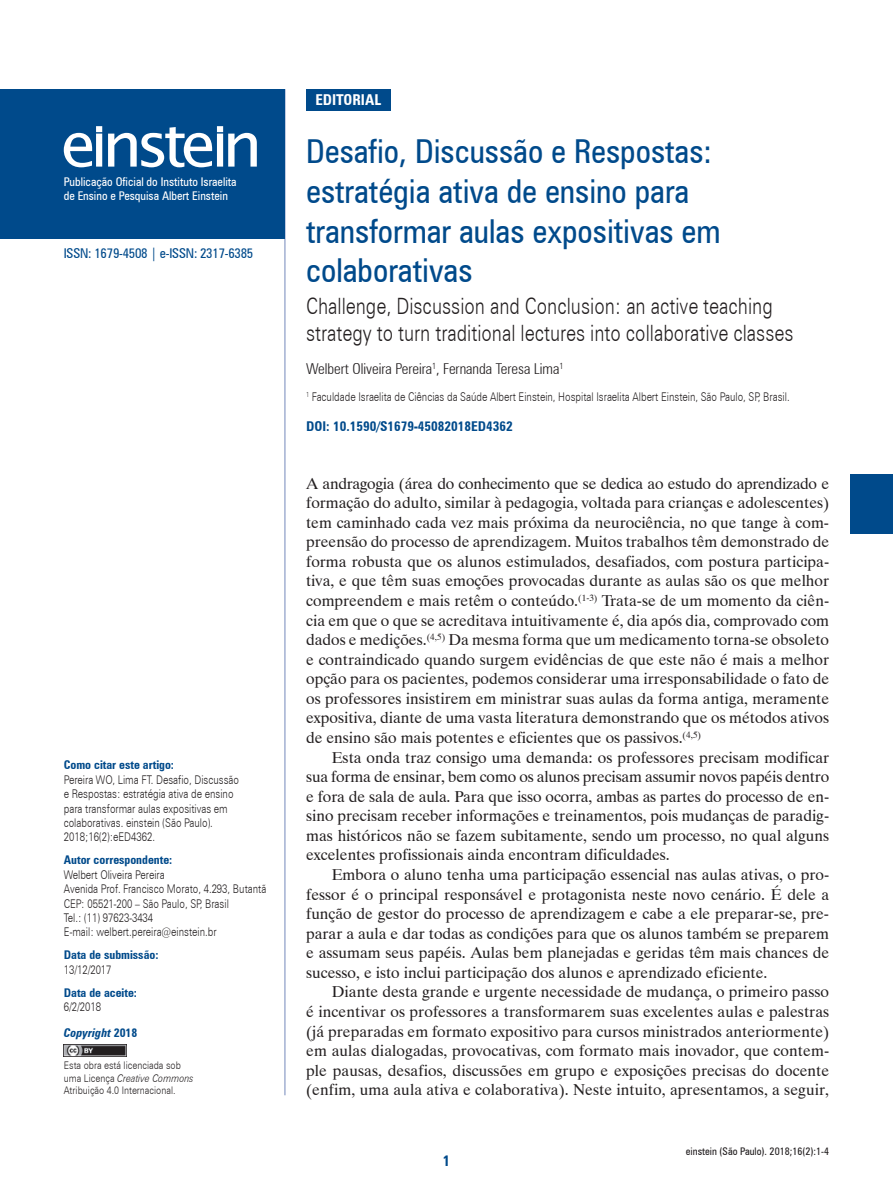
<style>
.page{position:relative;width:893px;height:1191px;background:#fff}
.page>*{position:absolute;margin:0;border:0;box-sizing:border-box;transform-origin:0 0}
.t1{font:condensed 33px/39.6px "Zurich BT";color:#004a8b}
.t2{font:300 22.5px/27px "Zurich BT";color:#231f20;scale:.8 1}
.t3{font:15.75px/19.5px "Dutch 801 BT";color:#231f20;text-align:justify}
.t4{font:300 condensed 15px "Zurich BT";color:#231f20}
.t5{font:700 condensed 15px "Zurich BT";color:#fff}
.t6{font:700 condensed 15px "Zurich BT";color:#004a8b}
.t7{font:700 condensed 13.5px "Zurich BT";color:#004a8b}
.t8{font:condensed 13.5px "Zurich BT";letter-spacing:-.02em;color:#004a8b}
.t9{font:300 12px/14.4px "Zurich BT";color:#231f20;scale:.8 1}
.t10{font:700 condensed 12px "Zurich BT";color:#004a8b}
.t11{font:condensed 12px/14.4px "Zurich BT";color:#fff}
.t12{font:italic 700 condensed 12px "Zurich BT";color:#004a8b}
.t13{font:300 10.5px/12.6px "Zurich BT";color:#231f20;scale:.85 1}
.t14{font:condensed 10.5px "Zurich BT";color:#231f20}
.s1{font-style:normal}
.s2{font-style:italic}
</style>
<div class="page">
<img style="left:64px;top:1044px;width:63px;height:12px">
<div style="left:306px;top:89px;width:84px;height:21px;background:#004a8b"></div>
<hr style="left:284px;top:89px;width:2px;height:1006px;background:#a2b0d2">
<div style="left:0;top:89px;width:284px;height:149px;background:#004a8b"></div>
<div style="left:850px;top:474px;width:43px;height:60px;background:#004a8b"></div>
<svg style="left:108px;top:126px;width:149px;height:41px"></svg>
<svg style="left:64px;top:126px;width:38px;height:41px"></svg>
<p class="t11" style="left:64px;top:174px;width:174px">Publicação Oficial do Instituto Israelita de Ensino e Pesquisa Albert Einstein</p>
<p class="t8" style="left:64px;top:245px;width:191px">ISSN: 1679-4508 | e-ISSN: 2317-6385</p>
<p class="t10" style="left:64px;top:758px;width:112px">Como citar este artigo:</p>
<p class="t9" style="left:64px;top:772px;width:221px">Pereira WO, Lima FT. Desafio, Discussão e Respostas: estratégia ativa de ensino para transformar aulas expositivas em colaborativas. einstein (São Paulo).<br>2018;16(2):eED4362.</p>
<p class="t10" style="left:64px;top:853px;width:110px">Autor correspondente:</p>
<p class="t9" style="left:64px;top:867px;width:255px">Welbert Oliveira Pereira<br>Avenida Prof. Francisco Morato, 4.293, Butantã CEP: 05521-200 – São Paulo, SP, Brasil<br>Tel.: (11) 97623-3434<br>E-mail: welbert.pereira@einstein.br</p>
<p class="t10" style="left:64px;top:947px;width:96px">Data de submissão:</p>
<p class="t9" style="left:64px;top:962px;width:61px">13/12/2017</p>
<p class="t10" style="left:64px;top:985px;width:75px">Data de aceite:</p>
<p class="t9" style="left:64px;top:999px;width:48px">6/2/2018</p>
<p class="t12" style="left:64px;top:1025px;width:75px">Copyright <span class="s1">2018</span></p>
<p class="t13" style="left:64px;top:1058px;width:154px">Esta obra está licenciada sob uma Licença <span class="s2">Creative Commons<br></span>Atribuição 4.0 Internacional.</p>
<p class="t5" style="left:315px;top:91px;width:67px">EDITORIAL</p>
<h1 class="t1" style="left:306px;top:131px;width:416px">Desafio, Discussão e Respostas: estratégia ativa de ensino para transformar aulas expositivas em colaborativas</h1>
<h2 class="t2" style="left:306px;top:292px;width:611px">Challenge, Discussion and Conclusion: an active teaching strategy to turn traditional lectures into collaborative classes</h2>
<p class="t4" style="left:306px;top:360px;width:259px">Welbert Oliveira Pereira<sup>1</sup>, Fernanda Teresa Lima<sup>1</sup></p>
<p class="t9" style="left:306px;top:390px;width:606px"><sup>1</sup> Faculdade Israelita de Ciências da Saúde Albert Einstein, Hospital Israelita Albert Einstein, São Paulo, SP, Brasil.</p>
<p class="t7" style="left:306px;top:418px;width:208px">DOI: 10.1590/S1679-45082018ED4362</p>
<p class="t3" style="left:306px;top:473px;width:525px">A andragogia (área do conhecimento que se dedica ao estudo do aprendizado e formação do adulto, similar à pedagogia, voltada para crianças e adolescentes) tem caminhado cada vez mais próxima da neurociência, no que tange à com&shy;preensão do processo de aprendizagem. Muitos trabalhos têm demonstrado de forma robusta que os alunos estimulados, desafiados, com postura participa&shy;tiva, e que têm suas emoções provocadas durante as aulas são os que melhor compreendem e mais retêm o conteúdo.<sup>(1-3)</sup> Trata-se de um momento da ciên&shy;cia em que o que se acreditava intuitivamente é, dia após dia, comprovado com dados e medições.<sup>(4,5)</sup> Da mesma forma que um medicamento torna-se obsoleto e contraindicado quando surgem evidências de que este não é mais a melhor opção para os pacientes, podemos considerar uma irresponsabilidade o fato de os professores insistirem em ministrar suas aulas da forma antiga, meramente expositiva, diante de uma vasta literatura demonstrando que os métodos ativos de ensino são mais potentes e eficientes que os passivos.<sup>(4,5)</sup></p>
<p class="t3" style="left:306px;top:747px;width:525px;text-indent:26px">Esta onda traz consigo uma demanda: os professores precisam modificar sua forma de ensinar, bem como os alunos precisam assumir novos papéis dentro e fora de sala de aula. Para que isso ocorra, ambas as partes do processo de en&shy;sino precisam receber informações e treinamentos, pois mudanças de paradig&shy;mas históricos não se fazem subitamente, sendo um processo, no qual alguns excelentes profissionais ainda encontram dificuldades.</p>
<p class="t3" style="left:306px;top:864px;width:525px;text-indent:26px">Embora o aluno tenha uma participação essencial nas aulas ativas, o pro&shy;fessor é o principal responsável e protagonista neste novo cenário. É dele a função de gestor do processo de aprendizagem e cabe a ele preparar-se, pre&shy;parar a aula e dar todas as condições para que os alunos também se preparem e assumam seus papéis. Aulas bem planejadas e geridas têm mais chances de sucesso, e isto inclui participação dos alunos e aprendizado eficiente.</p>
<p class="t3" style="left:306px;top:982px;width:525px;text-indent:26px">Diante desta grande e urgente necessidade de mudança, o primeiro passo é incentivar os professores a transformarem suas excelentes aulas e palestras (já preparadas em formato expositivo para cursos ministrados anteriormente) em aulas dialogadas, provocativas, com formato mais inovador, que contem&shy;ple pausas, desafios, discussões em grupo e exposições precisas do docente (enfim, uma aula ativa e colaborativa). Neste intuito, apresentamos, a seguir,</p>
<p class="t6" style="left:443px;top:1151px;width:9px">1</p>
<p class="t14" style="left:686px;top:1144px;width:145px">einstein (São Paulo). 2018;16(2):1-4</p>
</div>
